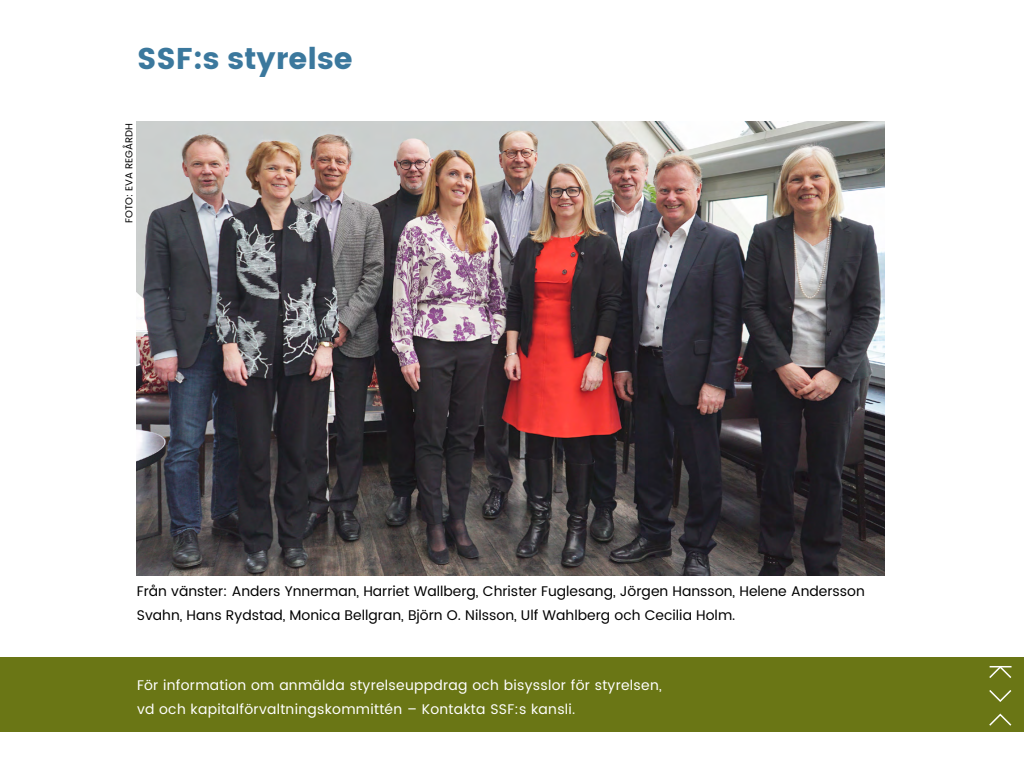
<style>
.page{position:relative;width:1024px;height:768px;background:#fff}
.page>*{position:absolute;margin:0;border:0;box-sizing:border-box;transform-origin:0 0}
.t1{font:30px "Poppins";color:#3b789d}
.t2{font:14px/24px "Poppins";color:#000}
.t3{font:14px/24px "Poppins";letter-spacing:.02em;color:#fff}
.t4{font:10px "Poppins";color:#000}
</style>
<div class="page">
<div style="left:0;top:657px;width:1024px;height:75px;background:#6a7615"></div>
<svg style="left:989px;top:713px;width:23px;height:13px"></svg>
<svg style="left:989px;top:690px;width:23px;height:12px"></svg>
<svg style="left:989px;top:666px;width:23px;height:12px"></svg>
<img style="left:137px;top:121px;width:748px;height:455px">
<h1 class="t1" style="left:137px;top:42px;width:217px">SSF:s styrelse</h1>
<p class="t4" style="left:122px;top:223px;width:101px;rotate:-90deg">FOTO: EVA REGÅRDH</p>
<p class="t2" style="left:137px;top:579px;width:730px">Från vänster: Anders Ynnerman, Harriet Wallberg, Christer Fuglesang, Jörgen Hansson, Helene Andersson<br>Svahn, Hans Rydstad, Monica Bellgran, Björn O. Nilsson, Ulf Wahlberg och Cecilia Holm.</p>
<p class="t3" style="left:137px;top:674px;width:526px">För information om anmälda styrelseuppdrag och bisysslor för styrelsen, vd och kapitalförvaltningskommittén – Kontakta SSF:s kansli.</p>
</div>
